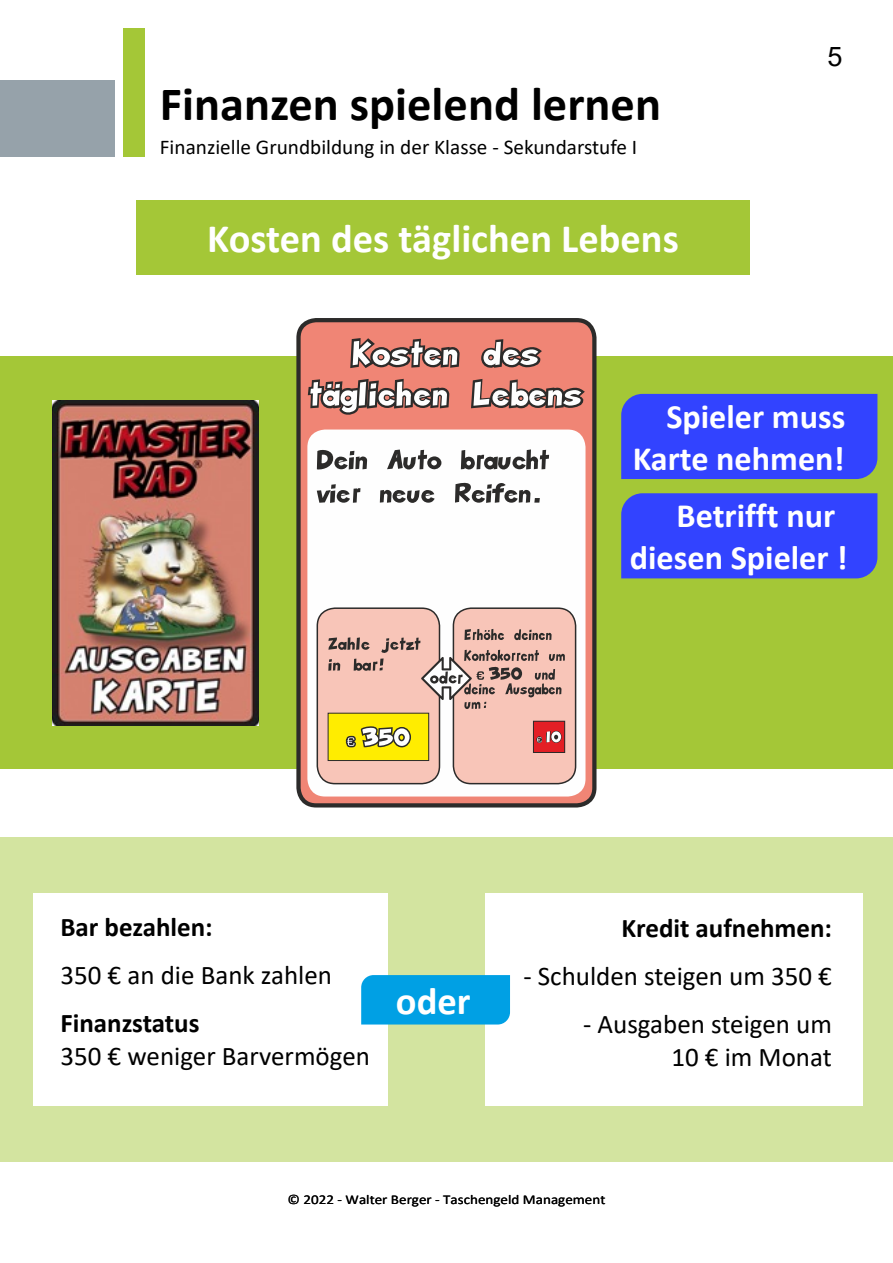
<style>
.page{position:relative;width:893px;height:1263px;background:#fff}
.page>*{position:absolute;margin:0;border:0;box-sizing:border-box;transform-origin:0 0}
.t1{font:700 48px "Calibri";color:#000}
.t2{font:700 40.5px "Calibri";color:#fff}
.t3{font:700 38.7px "Calibri";color:#fff}
.t4{font:700 34.2px/41.7px "Calibri";color:#fff}
.t5{font:27px/33px "Calibri";color:#000;text-align:right}
.t6{font:700 27px "Calibri";color:#000}
.t7{font:27px "Arial";color:#000}
.t8{font:21px "Calibri";color:#000}
.t9{font:13.5px "Calibri";color:#000;scale:1.12 1}
</style>
<div class="page">
<div style="left:0;top:357px;width:893px;height:412px;background:#a4c737"></div>
<div style="left:136px;top:200px;width:614px;height:74px;background:#a4c737"></div>
<div style="left:298px;top:320px;width:296px;height:485px;background:#f08575;border-radius:18px"></div>
<div style="left:296px;top:318px;width:300px;height:489px;border:4px solid #2c2b2a;border-radius:18px"></div>
<div style="left:307px;top:429px;width:278px;height:367px;background:#fefefe;border-radius:18px"></div>
<div style="left:317px;top:608px;width:122px;height:176px;background:#f8c5b8;border-radius:18px"></div>
<div style="left:317px;top:607px;width:123px;height:177px;border:2px solid #2c2b2a;border-radius:18px"></div>
<div style="left:453px;top:608px;width:123px;height:176px;background:#f8c5b8;border-radius:18px"></div>
<div style="left:453px;top:607px;width:123px;height:177px;border:2px solid #2c2b2a;border-radius:18px"></div>
<div style="left:328px;top:713px;width:101px;height:47px;background:#ffed00"></div>
<div style="left:328px;top:713px;width:101px;height:48px;border:1px solid #2c2b2a"></div>
<svg style="left:317px;top:482px;width:223px;height:21px"></svg>
<svg style="left:317px;top:449px;width:232px;height:21px"></svg>
<svg style="left:350px;top:338px;width:110px;height:30px"></svg>
<svg style="left:481px;top:339px;width:61px;height:29px"></svg>
<svg style="left:307px;top:378px;width:143px;height:37px"></svg>
<svg style="left:471px;top:379px;width:114px;height:30px"></svg>
<div style="left:533px;top:721px;width:32px;height:31px;background:#e31f25"></div>
<div style="left:533px;top:721px;width:32px;height:32px;border:1px solid #2c2b2a"></div>
<svg style="left:328px;top:629px;width:237px;height:121px"></svg>
<hr style="left:223px;top:308px;width:31px;height:1px;background:#000">
<hr style="left:639px;top:308px;width:31px;height:1px;background:#000">
<hr style="left:223px;top:832px;width:31px;height:1px;background:#000">
<hr style="left:639px;top:832px;width:31px;height:1px;background:#000">
<div style="left:0;top:838px;width:893px;height:324px;background:#d3e4a0"></div>
<div style="left:34px;top:893px;width:354px;height:213px;background:#fff"></div>
<div style="left:485px;top:893px;width:377px;height:213px;background:#fff"></div>
<img style="left:53px;top:400px;width:206px;height:325px">
<div style="left:361px;top:975px;width:149px;height:49px;background:#00a0e4"></div>
<div style="left:621px;top:493px;width:256px;height:85px;background:#3243ff"></div>
<div style="left:621px;top:394px;width:256px;height:85px;background:#3243ff"></div>
<div style="left:0;top:81px;width:115px;height:76px;background:#96a2aa"></div>
<div style="left:124px;top:28px;width:21px;height:129px;background:#a4c737"></div>
<h1 class="t1" style="left:160px;top:84px;width:503px">Finanzen spielend lernen</h1>
<p class="t8" style="left:160px;top:138px;width:479px">Finanzielle Grundbildung in der Klasse - Sekundarstufe I</p>
<h2 class="t2" style="left:207px;top:222px;width:473px">Kosten des täglichen Lebens</h2>
<p class="t7" style="left:827px;top:47px;width:17px">5</p>
<p class="t4" style="left:633px;top:399px;width:214px;text-align:right">Spieler muss<br>Karte nehmen!</p>
<p class="t4" style="left:630px;top:498px;width:219px;text-indent:47px">Betrifft nur diesen Spieler !</p>
<p class="t6" style="left:60px;top:916px;width:154px">Bar bezahlen:</p>
<p class="t5" style="left:60px;top:961px;width:273px">350 € an die Bank zahlen</p>
<p class="t6" style="left:60px;top:1012px;width:141px">Finanzstatus</p>
<p class="t5" style="left:60px;top:1042px;width:311px">350 € weniger Barvermögen</p>
<h3 class="t3" style="left:396px;top:985px;width:76px">oder</h3>
<p class="t6" style="left:622px;top:917px;width:212px">Kredit aufnehmen:</p>
<p class="t5" style="left:523px;top:962px;width:310px">- Schulden steigen um 350 €</p>
<p class="t5" style="left:583px;top:1009px;width:250px">- Ausgaben steigen um<br>10 € im Monat</p>
<p class="t9" style="left:288px;top:1194px;width:285px">© 2022 - Walter Berger - Taschengeld Management</p>
</div>
